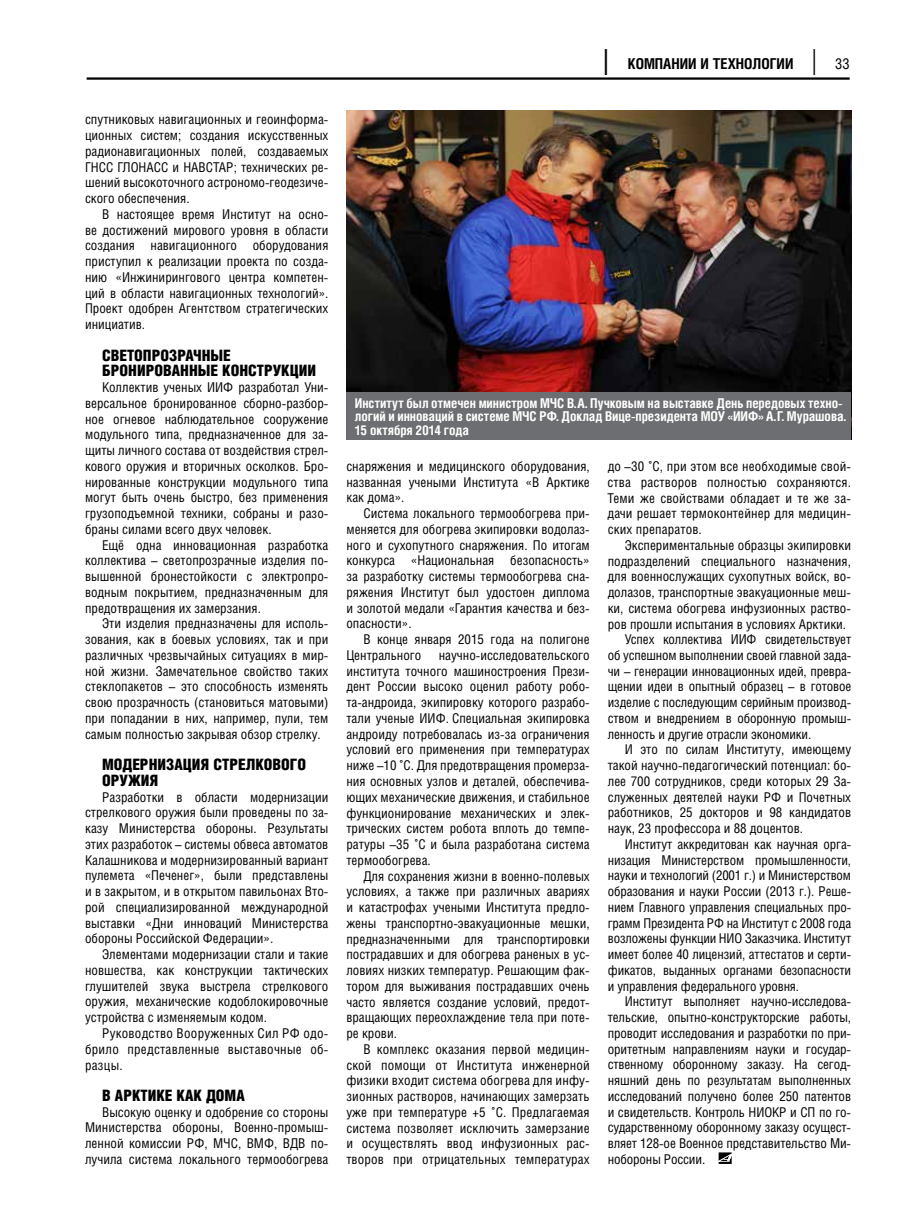
<style>
.page{position:relative;width:915px;height:1212px;background:#fff}
.page>*{position:absolute;margin:0;border:0;box-sizing:border-box;transform-origin:0 0}
.t1{font:36px "Helios Cond C";color:#000;scale:.9 1}
.t2{font:36px "Helios Cond Light C";color:#000;scale:.75 1}
.t3{font:900 15.75px/15.8px "Helios Cond";color:#000}
.t4{font:700 15px "Helios Cond C";letter-spacing:.05em;color:#000}
.t5{font:15px "Helios Cond C";color:#000}
.t6{font:13.5px/15.8px "Helios Cond C";color:#000;text-align:justify}
.t7{font:700 13.5px/13.5px "Helios Cond C";letter-spacing:-.005em;color:#fff}
.s1{font-family:"Deca Sans"}
</style>
<div class="page">
<hr style="left:87px;top:77px;width:762px;height:3px;background:#000">
<svg style="left:718px;top:1152px;width:13px;height:12px"></svg>
<img style="left:346px;top:111px;width:504px;height:281px">
<div style="left:346px;top:392px;width:504px;height:47px;background:#6d6e71"></div>
<p class="t6" style="left:85px;top:111px;width:245px">спутниковых навигационных и геоинформа&shy;ционных систем; создания искусственных радионавигационных полей, создаваемых ГНСС ГЛОНАСС и НАВСТАР; технических ре&shy;шений высокоточного астрономо-геодезиче&shy;ского обеспечения.</p>
<p class="t6" style="left:85px;top:206px;width:245px;text-indent:17px">В настоящее время Институт на осно&shy;ве достижений мирового уровня в области создания навигационного оборудования приступил к реализации проекта по созда&shy;нию «Инжинирингового центра компетен&shy;ций в области навигационных технологий».<br>Проект одобрен Агентством стратегических инициатив.</p>
<p class="t3" style="left:102px;top:347px;width:215px">Светопрозрачные бронированные конструкции</p>
<p class="t6" style="left:85px;top:379px;width:245px;text-indent:17px">Коллектив ученых ИИФ разработал Уни&shy;версальное бронированное сборно-разбор&shy;ное огневое наблюдательное сооружение модульного типа, предназначенное для за&shy;щиты личного состава от воздействия стрел&shy;кового оружия и вторичных осколков. Бро&shy;нированные конструкции модульного типа могут быть очень быстро, без применения грузоподъемной техники, собраны и разо&shy;браны силами всего двух человек.</p>
<p class="t6" style="left:85px;top:537px;width:245px;text-indent:17px">Ещё одна инновационная разработка коллектива – светопрозрачные изделия по&shy;вышенной бронестойкости с электропро&shy;водным покрытием, предназначенным для предотвращения их замерзания.</p>
<p class="t6" style="left:85px;top:615px;width:245px;text-indent:17px">Эти изделия предназначены для исполь&shy;зования, как в боевых условиях, так и при различных чрезвычайных ситуациях в мир&shy;ной жизни. Замечательное свойство таких стеклопакетов – это способность изменять свою прозрачность (становиться матовыми) при попадании в них, например, пули, тем самым полностью закрывая обзор стрелку.</p>
<p class="t3" style="left:102px;top:756px;width:205px">Модернизация стрелкового оружия</p>
<p class="t6" style="left:85px;top:789px;width:245px;text-indent:17px">Разработки в области модернизации стрелкового оружия были проведены по за&shy;казу Министерства обороны. Результаты этих разработок – системы обвеса автоматов Калашникова и модернизированный вариант пулемета «Печенег», были представлены и в закрытом, и в открытом павильонах Вто&shy;рой специализированной международной выставки «Дни инноваций Министерства обороны Российской Федерации».</p>
<p class="t6" style="left:85px;top:946px;width:245px;text-indent:17px">Элементами модернизации стали и такие новшества, как конструкции тактических глушителей звука выстрела стрелкового оружия, механические кодоблокировочные устройства с изменяемым кодом.</p>
<p class="t6" style="left:85px;top:1025px;width:245px;text-indent:17px">Руководство Вооруженных Сил РФ одо&shy;брило представленные выставочные об&shy;разцы.</p>
<p class="t3" style="left:102px;top:1087px;width:144px">В Арктике как дома</p>
<p class="t6" style="left:85px;top:1104px;width:245px;text-indent:17px">Высокую оценку и одобрение со стороны Министерства обороны, Военно-промыш&shy;ленной комиссии РФ, МЧС, ВМФ, ВДВ по&shy;лучила система локального термообогрева</p>
<h1 class="t1" style="left:602px;top:41px;width:10px">|</h1>
<p class="t4" style="left:627px;top:55px;width:26px">компании</p>
<p class="t4" style="left:700px;top:55px;width:85px">и технологии</p>
<h1 class="t2" style="left:811px;top:42px;width:9px">|</h1>
<p class="t5" style="left:834px;top:55px;width:16px">33</p>
<p class="t7" style="left:355px;top:396px;width:492px">Институт был отмечен министром МЧС В.А. Пучковым на выставке День передовых техно&shy;логий и инноваций в системе МЧС РФ. Доклад Вице-президента МОУ «ИИФ» А. Г. Мурашова.<br>15 октября 2014 года</p>
<p class="t6" style="left:346px;top:458px;width:245px">снаряжения и медицинского оборудования, названная учеными Института «В Арктике как дома».</p>
<p class="t6" style="left:346px;top:505px;width:245px;text-indent:17px">Система локального термообогрева при&shy;меняется для обогрева экипировки водолаз&shy;ного и сухопутного снаряжения. По итогам конкурса «Национальная безопасность» за разработку системы термообогрева сна&shy;ряжения Институт был удостоен диплома и золотой медали «Гарантия качества и без&shy;опасности».</p>
<p class="t6" style="left:346px;top:631px;width:245px;text-indent:17px">В конце января 2015 года на полигоне<br>Центрального</p>
<p class="t6" style="left:346px;top:647px;width:245px;text-indent:92px">научно-исследовательского института точного машиностроения Прези&shy;дент России высоко оценил работу робо&shy;та-андроида, экипировку которого разрабо&shy;тали ученые ИИФ. Специальная экипировка андроиду потребовалась из-за ограничения условий его применения при температурах ниже –10 <span class="s1">˚</span>C. Для предотвращения промерза&shy;ния основных узлов и деталей, обеспечива&shy;ющих механические движения, и стабильное функционирование механических и элек&shy;трических систем робота вплоть до темпе&shy;ратуры –35 <span class="s1">˚</span>C и была разработана система термообогрева.</p>
<p class="t6" style="left:346px;top:867px;width:245px;text-indent:17px">Для сохранения жизни в военно-полевых условиях, а также при различных авариях и катастрофах учеными Института предло&shy;жены транспортно-эвакуационные мешки, предназначенными для транспортировки пострадавших и для обогрева раненых в ус&shy;ловиях низких температур. Решающим фак&shy;тором для выживания пострадавших очень часто является создание условий, предот&shy;вращающих переохлаждение тела при поте&shy;ре крови.</p>
<p class="t6" style="left:346px;top:1041px;width:245px;text-indent:17px">В комплекс оказания первой медицин&shy;ской помощи от Института инженерной физики входит система обогрева для инфу&shy;зионных растворов, начинающих замерзать уже при температуре +5 <span class="s1">˚</span>С. Предлагаемая система позволяет исключить замерзание и осуществлять ввод инфузионных рас&shy;творов при отрицательных температурах</p>
<p class="t6" style="left:607px;top:458px;width:245px">до –30 <span class="s1">˚</span>С, при этом все необходимые свой&shy;ства растворов полностью сохраняются.<br>Теми же свойствами обладает и те же за&shy;дачи решает термоконтейнер для медицин&shy;ских препаратов.</p>
<p class="t6" style="left:624px;top:537px;width:228px">Экспериментальные образцы экипировки</p>
<p class="t6" style="left:607px;top:553px;width:245px">подразделений специального назначения,</p>
<p class="t6" style="left:607px;top:568px;width:245px">для военнослужащих сухопутных войск, во-</p>
<p class="t6" style="left:607px;top:584px;width:245px">долазов, транспортные эвакуационные меш-</p>
<p class="t6" style="left:607px;top:600px;width:245px">ки, система обогрева инфузионных раство-</p>
<p class="t6" style="left:607px;top:616px;width:240px">ров прошли испытания в условиях Арктики.</p>
<p class="t6" style="left:624px;top:631px;width:228px">Успех коллектива ИИФ свидетельствует</p>
<p class="t6" style="left:607px;top:647px;width:245px">об успешном выполнении своей главной зада-</p>
<p class="t6" style="left:607px;top:663px;width:245px">чи – генерации инновационных идей, превра-</p>
<p class="t6" style="left:607px;top:678px;width:245px">щении идеи в опытный образец – в готовое</p>
<p class="t6" style="left:607px;top:694px;width:245px">изделие с последующим серийным производ-</p>
<p class="t6" style="left:607px;top:710px;width:245px">ством и внедрением в оборонную промыш-</p>
<p class="t6" style="left:607px;top:726px;width:205px">ленность и другие отрасли экономики.</p>
<p class="t6" style="left:624px;top:741px;width:228px">И это по силам Институту, имеющему</p>
<p class="t6" style="left:607px;top:757px;width:245px">такой научно-педагогический потенциал: бо-</p>
<p class="t6" style="left:607px;top:773px;width:245px">лее 700 сотрудников, среди которых 29 За-</p>
<p class="t6" style="left:607px;top:789px;width:245px">служенных деятелей науки РФ и Почетных</p>
<p class="t6" style="left:607px;top:804px;width:245px">работников, 25 докторов и 98 кандидатов</p>
<p class="t6" style="left:607px;top:820px;width:197px">наук, 23 профессора и 88 доцентов.</p>
<p class="t6" style="left:624px;top:836px;width:228px">Институт аккредитован как научная орга-</p>
<p class="t6" style="left:607px;top:852px;width:245px">низация Министерством промышленности,</p>
<p class="t6" style="left:607px;top:867px;width:245px">науки и технологий (2001 г.) и Министерством</p>
<p class="t6" style="left:607px;top:883px;width:245px">образования и науки России (2013 г.). Реше-</p>
<p class="t6" style="left:607px;top:899px;width:245px">нием Главного управления специальных про-</p>
<p class="t6" style="left:607px;top:915px;width:245px">грамм Президента РФ на Институт с 2008 года</p>
<p class="t6" style="left:607px;top:930px;width:245px">возложены функции НИО Заказчика. Институт</p>
<p class="t6" style="left:607px;top:946px;width:245px">имеет более 40 лицензий, аттестатов и серти-</p>
<p class="t6" style="left:607px;top:962px;width:245px">фикатов, выданных органами безопасности</p>
<p class="t6" style="left:607px;top:978px;width:193px">и управления федерального уровня.</p>
<p class="t6" style="left:624px;top:993px;width:228px">Институт выполняет научно-исследова-</p>
<p class="t6" style="left:607px;top:1009px;width:245px">тельские, опытно-конструкторские работы,</p>
<p class="t6" style="left:607px;top:1025px;width:245px">проводит исследования и разработки по при-</p>
<p class="t6" style="left:607px;top:1041px;width:245px">оритетным направлениям науки и государ-</p>
<p class="t6" style="left:607px;top:1056px;width:245px">ственному оборонному заказу. На сегод-</p>
<p class="t6" style="left:607px;top:1072px;width:245px">няшний день по результатам выполненных</p>
<p class="t6" style="left:607px;top:1088px;width:245px">исследований получено более 250 патентов</p>
<p class="t6" style="left:607px;top:1104px;width:245px">и свидетельств. Контроль НИОКР и СП по го-</p>
<p class="t6" style="left:607px;top:1119px;width:245px">сударственному оборонному заказу осущест-</p>
<p class="t6" style="left:607px;top:1135px;width:245px">вляет 128‑ое Военное представительство Ми-</p>
<p class="t6" style="left:607px;top:1151px;width:99px">нобороны России.</p>
</div>
